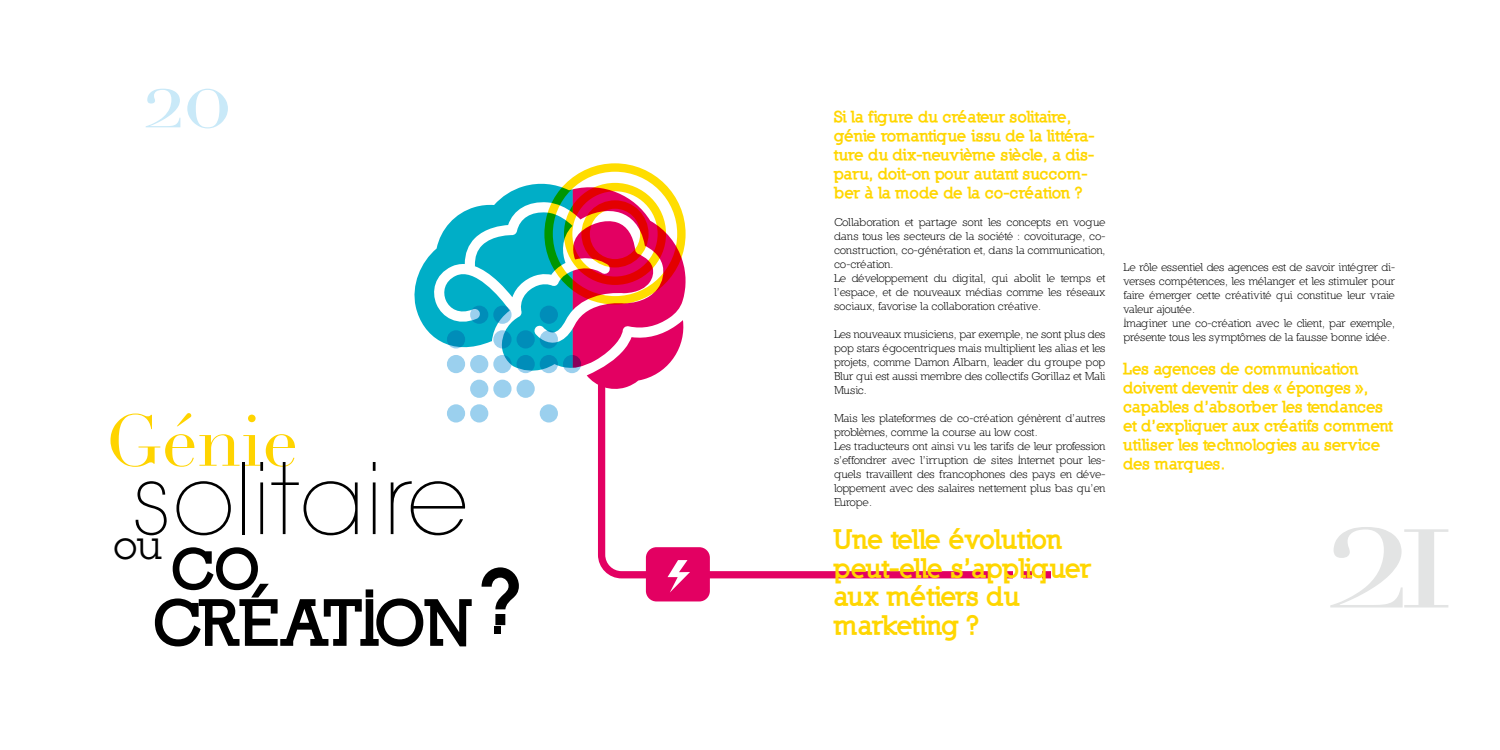
<style>
.page{position:relative;width:1500px;height:750px;background:#fff}
.page>*{position:absolute;margin:0;border:0;box-sizing:border-box;transform-origin:0 0}
.t1{font:182.25px "Didot";color:#e3e4e4}
.t2{font:200 97.5px "Avant Garde";color:#000}
.t3{font:87.45px "Didot";color:#c9e9f8}
.t4{font:600 78.75px "Lubalin Graph Std";color:#000}
.t5{font:71.55px "Didot";color:#ffd400}
.t6{font:900 62.85px "Nilland";letter-spacing:-.065em;color:#000}
.t7{font:900 56.1px "Nilland";color:#000}
.t8{font:39.15px "Lubalin Graph Std";color:#000}
.t9{font:900 26.4px/28.7px "Nilland";letter-spacing:-.03em;color:#ffd600}
.t10{font:900 15.9px/19px "Nilland";letter-spacing:-.03em;color:#ffd600}
.t11{font:11.7px/14px "Nilland";letter-spacing:-.03em;color:#000}
</style>
<div class="page">
<div style="left:494px;top:626px;width:6px;height:8px;background:#000"></div>
<div style="left:540px;top:404px;width:18px;height:19px;background:#9bd0ee;border-radius:50%"></div>
<div style="left:517px;top:380px;width:18px;height:18px;background:#9bd0ee;border-radius:50%"></div>
<div style="left:493px;top:380px;width:19px;height:18px;background:#9bd0ee;border-radius:50%"></div>
<div style="left:470px;top:380px;width:18px;height:18px;background:#9bd0ee;border-radius:50%"></div>
<div style="left:470px;top:404px;width:18px;height:19px;background:#9bd0ee;border-radius:50%"></div>
<div style="left:447px;top:404px;width:18px;height:19px;background:#9bd0ee;border-radius:50%"></div>
<svg style="left:415px;top:163px;width:271px;height:226px"></svg>
<svg style="left:598px;top:378px;width:453px;height:200px"></svg>
<div style="left:646px;top:547px;width:64px;height:54px;background:#e30062;border-radius:11px"></div>
<svg style="left:668px;top:560px;width:22px;height:33px"></svg>
<div style="left:990px;top:565px;width:15px;height:29px;background:#fff"></div>
<div style="left:1013px;top:565px;width:10px;height:29px;background:#fff"></div>
<div style="left:1032px;top:565px;width:10px;height:29px;background:#fff"></div>
<h3 class="t3" style="left:143px;top:45px;width:90px">20</h3>
<h3 class="t5" style="left:105px;top:398px;width:195px">Génie</h3>
<h2 class="t2" style="left:131px;top:441px;width:339px">solitaire</h2>
<h3 class="t8" style="left:114px;top:520px;width:49px">ou</h3>
<h3 class="t7" style="left:171px;top:533px;width:94px">CO</h3>
<h3 class="t6" style="left:153px;top:583px;width:324px">CRÉATION</h3>
<h3 class="t4" style="left:479px;top:545px;width:44px">?</h3>
<h3 class="t10" style="left:834px;top:107px;width:262px">Si la figure du créateur solitaire, génie romantique issu de la littéra&shy;ture du dix-neuvième siècle, a dis&shy;paru, doit-on pour autant succom&shy;ber à la mode de la co-création ?</h3>
<p class="t11" style="left:834px;top:215px;width:273px">Collaboration et partage sont les concepts en vogue dans tous les secteurs de la société : covoiturage, co&shy;construction, co-génération et, dans la communication, co-création.<br>Le développement du digital, qui abolit le temps et l’espace, et de nouveaux médias comme les réseaux sociaux, favorise la collaboration créative.</p>
<p class="t11" style="left:834px;top:327px;width:273px;text-align:justify">Les nouveaux musiciens, par exemple, ne sont plus des pop stars égocentriques mais multiplient les alias et les projets, comme Damon Albarn, leader du groupe pop Blur qui est aussi membre des collectifs Gorillaz et Mali Music.</p>
<p class="t11" style="left:834px;top:411px;width:273px">Mais les plateformes de co-création génèrent d’autres problèmes, comme la course au low cost.<br>Les traducteurs ont ainsi vu les tarifs de leur profession s’effondrer avec l’irruption de sites Internet pour les&shy;quels travaillent des francophones des pays en déve&shy;loppement avec des salaires nettement plus bas qu’en Europe.</p>
<h3 class="t9" style="left:834px;top:525px;width:259px">Une telle évolution peut-elle s’appliquer aux métiers du marketing ?</h3>
<p class="t11" style="left:1124px;top:260px;width:273px">Le rôle essentiel des agences est de savoir intégrer di&shy;verses compétences, les mélanger et les stimuler pour faire émerger cette créativité qui constitue leur vraie valeur ajoutée.<br>Imaginer une co-création avec le client, par exemple, présente tous les symptômes de la fausse bonne idée.</p>
<h3 class="t10" style="left:1124px;top:359px;width:271px">Les agences de communication doivent devenir des « éponges », capables d’absorber les tendances et d’expliquer aux créatifs comment utiliser les technologies au service des marques.</h3>
<h1 class="t1" style="left:1325px;top:435px;width:134px">21</h1>
</div>
